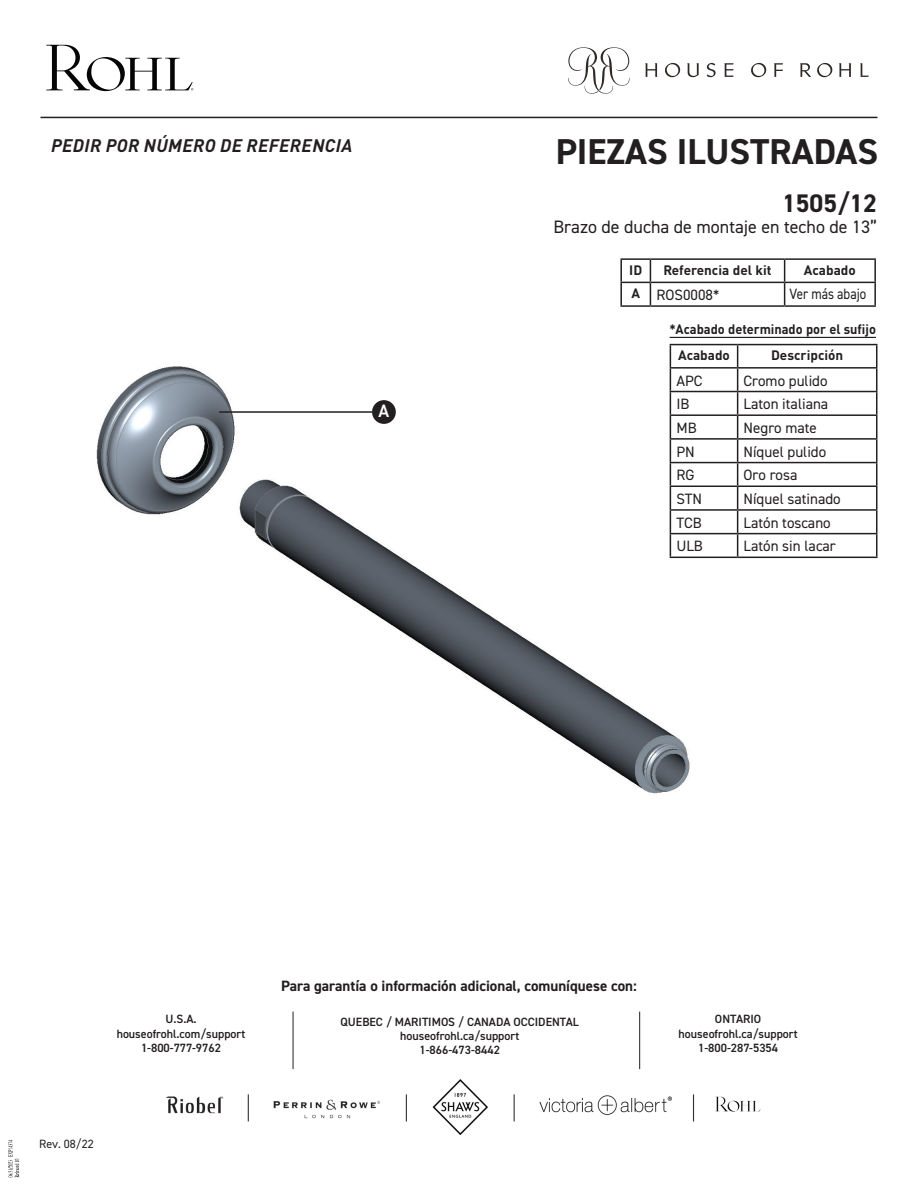
<style>
.page{position:relative;width:918px;height:1188px;background:#fff}
.page>*{position:absolute;margin:0;border:0;box-sizing:border-box;transform-origin:0 0}
.t1{font:700 36px "DIN2014";color:#231f20}
.t2{font:700 25.5px "DIN2014";color:#231f20}
.t3{font:18px "DIN2014";color:#231f20}
.t4{font:italic 700 18px "DIN Pro";letter-spacing:.02em;color:#231f20}
.t5{font:600 18px "DIN2014";color:#fff}
.Part_Numbers{font:15px "DIN2014";color:#231f20}
.t6{font:700 15px "DIN2014";color:#231f20}
.Part_Numbers-2{font:15px "DIN2014";color:#231f20;scale:.86 1}
.Call_Out_ID{font:700 13.5px "DIN Pro";color:#231f20}
.Call_Out_ID-2{font:700 13.5px "DIN Pro";color:#231f20;scale:.95 1}
.t7{font:600 12px "DIN2014";color:#231f20}
.t8{font:12px "DIN2014";color:#231f20}
</style>
<div class="page">
<img style="left:96px;top:361px;width:603px;height:433px">
<div style="left:372px;top:400px;width:24px;height:24px;background:#231f20;border-radius:50%"></div>
<hr style="left:219px;top:411px;width:153px;height:2px;background:#231f20">
<hr style="left:40px;top:117px;width:838px;height:1px;background:#231f20">
<svg style="left:568px;top:47px;width:62px;height:47px"></svg>
<svg style="left:645px;top:63px;width:12px;height:14px"></svg>
<svg style="left:687px;top:63px;width:12px;height:14px"></svg>
<svg style="left:707px;top:63px;width:9px;height:14px"></svg>
<svg style="left:724px;top:63px;width:10px;height:14px"></svg>
<svg style="left:751px;top:63px;width:15px;height:14px"></svg>
<svg style="left:817px;top:63px;width:15px;height:14px"></svg>
<svg style="left:665px;top:63px;width:15px;height:14px"></svg>
<svg style="left:774px;top:63px;width:9px;height:14px"></svg>
<svg style="left:800px;top:63px;width:11px;height:14px"></svg>
<svg style="left:839px;top:63px;width:12px;height:14px"></svg>
<svg style="left:860px;top:63px;width:9px;height:14px"></svg>
<svg style="left:46px;top:45px;width:147px;height:46px"></svg>
<img style="left:166px;top:1080px;width:594px;height:54px">
<hr style="left:639px;top:1012px;width:1px;height:57px;background:#231f20">
<hr style="left:293px;top:1012px;width:1px;height:57px;background:#231f20">
<hr style="left:620px;top:258px;width:30px;height:2px;background:#231f20">
<hr style="left:620px;top:260px;width:2px;height:22px;background:#231f20">
<hr style="left:650px;top:258px;width:135px;height:2px;background:#231f20">
<hr style="left:785px;top:258px;width:91px;height:2px;background:#231f20">
<hr style="left:874px;top:260px;width:2px;height:22px;background:#231f20">
<hr style="left:620px;top:282px;width:30px;height:1px;background:#231f20">
<hr style="left:620px;top:283px;width:2px;height:22px;background:#231f20">
<hr style="left:650px;top:282px;width:135px;height:1px;background:#231f20">
<svg style="left:650px;top:260px;width:1px;height:45px"></svg>
<hr style="left:785px;top:282px;width:91px;height:1px;background:#231f20">
<svg style="left:784px;top:260px;width:1px;height:45px"></svg>
<hr style="left:874px;top:283px;width:2px;height:22px;background:#231f20">
<hr style="left:620px;top:305px;width:30px;height:2px;background:#231f20">
<hr style="left:650px;top:305px;width:135px;height:2px;background:#231f20">
<hr style="left:785px;top:305px;width:91px;height:2px;background:#231f20">
<hr style="left:670px;top:344px;width:68px;height:1px;background:#231f20">
<hr style="left:738px;top:344px;width:140px;height:1px;background:#231f20">
<hr style="left:876px;top:345px;width:2px;height:22px;background:#231f20">
<hr style="left:670px;top:367px;width:68px;height:2px;background:#231f20">
<hr style="left:738px;top:367px;width:140px;height:2px;background:#231f20">
<hr style="left:876px;top:369px;width:2px;height:22px;background:#231f20">
<hr style="left:670px;top:391px;width:68px;height:1px;background:#231f20">
<hr style="left:738px;top:391px;width:140px;height:1px;background:#231f20">
<hr style="left:876px;top:392px;width:2px;height:22px;background:#231f20">
<hr style="left:670px;top:414px;width:68px;height:2px;background:#231f20">
<hr style="left:738px;top:414px;width:140px;height:2px;background:#231f20">
<hr style="left:876px;top:416px;width:2px;height:22px;background:#231f20">
<hr style="left:670px;top:438px;width:68px;height:2px;background:#231f20">
<hr style="left:738px;top:438px;width:140px;height:2px;background:#231f20">
<hr style="left:876px;top:440px;width:2px;height:22px;background:#231f20">
<hr style="left:670px;top:462px;width:68px;height:1px;background:#231f20">
<hr style="left:738px;top:462px;width:140px;height:1px;background:#231f20">
<hr style="left:876px;top:463px;width:2px;height:23px;background:#231f20">
<hr style="left:670px;top:486px;width:68px;height:1px;background:#231f20">
<hr style="left:738px;top:486px;width:140px;height:1px;background:#231f20">
<hr style="left:876px;top:487px;width:2px;height:22px;background:#231f20">
<hr style="left:670px;top:509px;width:68px;height:2px;background:#231f20">
<hr style="left:738px;top:509px;width:140px;height:2px;background:#231f20">
<hr style="left:876px;top:511px;width:2px;height:22px;background:#231f20">
<hr style="left:670px;top:533px;width:68px;height:1px;background:#231f20">
<svg style="left:670px;top:345px;width:1px;height:212px"></svg>
<hr style="left:738px;top:533px;width:140px;height:1px;background:#231f20">
<svg style="left:737px;top:345px;width:1px;height:212px"></svg>
<hr style="left:876px;top:534px;width:2px;height:23px;background:#231f20">
<hr style="left:670px;top:557px;width:68px;height:1px;background:#231f20">
<hr style="left:738px;top:557px;width:140px;height:1px;background:#231f20">
<hr style="left:670px;top:337px;width:206px;height:1px;background:#231f20">
<svg style="left:8px;top:1140px;width:11px;height:37px"></svg>
<p class="t4" style="left:51px;top:130px;width:303px">PEDIR POR NÚMERO DE REFERENCIA</p>
<p class="t1" style="left:556px;top:128px;width:324px">PIEZAS ILUSTRADAS</p>
<p class="t2" style="left:782px;top:186px;width:96px">1505/12</p>
<p class="t3" style="left:554px;top:216px;width:325px">Brazo de ducha de montaje en techo de 13”</p>
<p class="Call_Out_ID" style="left:629px;top:259px;width:15px">ID</p>
<p class="Call_Out_ID" style="left:663px;top:259px;width:110px">Referencia del kit</p>
<p class="Call_Out_ID" style="left:804px;top:259px;width:53px">Acabado</p>
<p class="Call_Out_ID" style="left:632px;top:282px;width:10px">A</p>
<p class="Part_Numbers" style="left:656px;top:286px;width:64px">ROS0008*</p>
<p class="Part_Numbers-2" style="left:789px;top:284px;width:91px">Ver más abajo</p>
<h3 class="t5" style="left:379px;top:399px;width:12px">A</h3>
<p class="Call_Out_ID-2" style="left:670px;top:318px;width:219px">*Acabado determinado por el sufijo</p>
<p class="Call_Out_ID" style="left:678px;top:344px;width:53px">Acabado</p>
<p class="Call_Out_ID" style="left:771px;top:344px;width:74px">Descripción</p>
<p class="Part_Numbers" style="left:676px;top:371px;width:28px">APC</p>
<p class="Part_Numbers" style="left:744px;top:371px;width:85px">Cromo pulido</p>
<p class="Part_Numbers" style="left:676px;top:395px;width:15px">IB</p>
<p class="Part_Numbers" style="left:744px;top:395px;width:86px">Laton italiana</p>
<p class="Part_Numbers" style="left:676px;top:418px;width:22px">MB</p>
<p class="Part_Numbers" style="left:744px;top:418px;width:75px">Negro mate</p>
<p class="Part_Numbers" style="left:676px;top:442px;width:20px">PN</p>
<p class="Part_Numbers" style="left:744px;top:442px;width:84px">Níquel pulido</p>
<p class="Part_Numbers" style="left:676px;top:466px;width:20px">RG</p>
<p class="Part_Numbers" style="left:744px;top:466px;width:55px">Oro rosa</p>
<p class="Part_Numbers" style="left:676px;top:489px;width:27px">STN</p>
<p class="Part_Numbers" style="left:744px;top:489px;width:99px">Níquel satinado</p>
<p class="Part_Numbers" style="left:676px;top:513px;width:27px">TCB</p>
<p class="Part_Numbers" style="left:744px;top:513px;width:89px">Latón toscano</p>
<p class="Part_Numbers" style="left:676px;top:537px;width:28px">ULB</p>
<p class="Part_Numbers" style="left:744px;top:537px;width:94px">Latón sin lacar</p>
<p class="t7" style="left:165px;top:1011px;width:33px">U.S.A.</p>
<p class="t7" style="left:117px;top:1026px;width:130px">houseofrohl.com/support</p>
<p class="t7" style="left:141px;top:1040px;width:82px">1-800-777-9762</p>
<p class="t8" style="left:39px;top:1136px;width:56px">Rev. 08/22</p>
<p class="t6" style="left:281px;top:975px;width:357px">Para garantía o información adicional, comuníquese con:</p>
<p class="t7" style="left:341px;top:1013px;width:240px">QUEBEC / MARITIMOS / CANADA OCCIDENTAL</p>
<p class="t7" style="left:400px;top:1028px;width:120px">houseofrohl.ca/support</p>
<p class="t7" style="left:420px;top:1042px;width:82px">1-866-473-8442</p>
<p class="t7" style="left:715px;top:1011px;width:48px">ONTARIO</p>
<p class="t7" style="left:679px;top:1026px;width:120px">houseofrohl.ca/support</p>
<p class="t7" style="left:698px;top:1040px;width:82px">1-800-287-5354</p>
</div>
